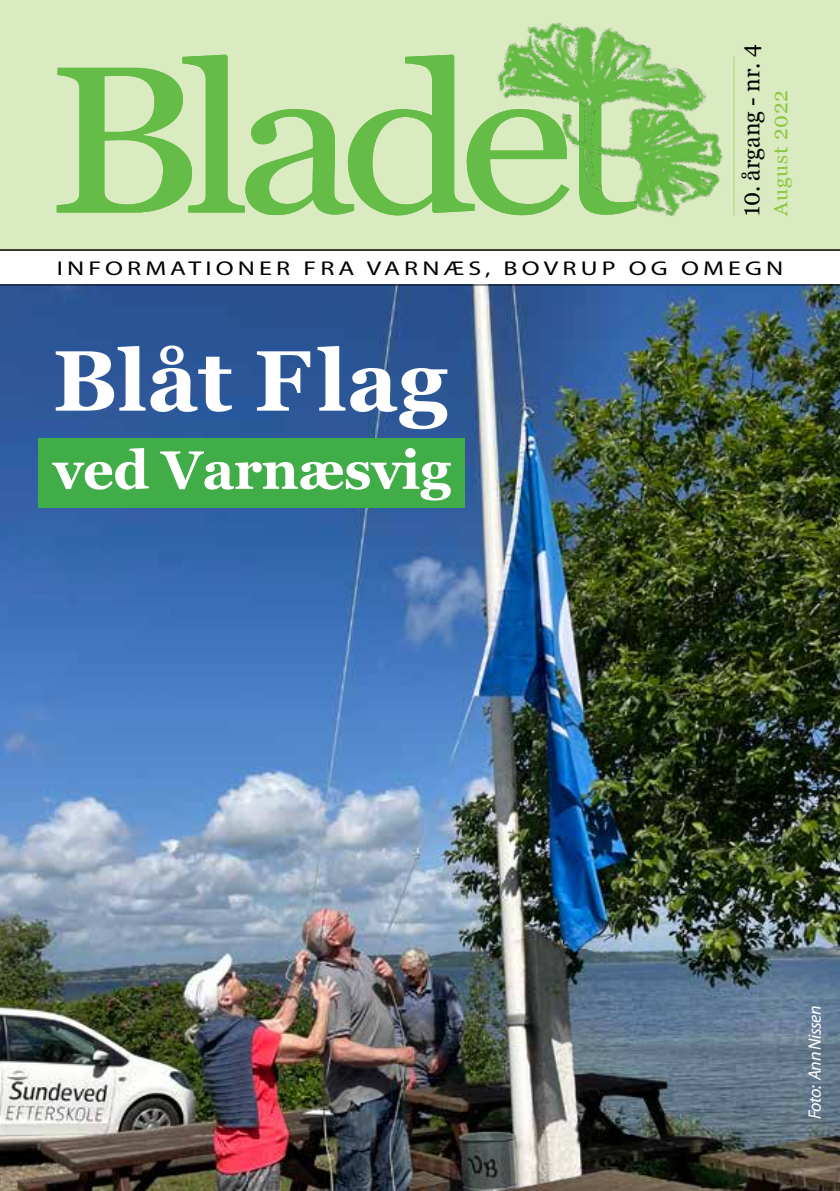
<style>
.page{position:relative;width:840px;height:1191px;background:#fff}
.page>*{position:absolute;margin:0;border:0;box-sizing:border-box;transform-origin:0 0}
.t1{font:700 85.6px "Georgia";color:#fff}
.t2{font:700 54px "Georgia";letter-spacing:-.01em;color:#fff}
.t3{font:23.4px "Georgia";color:#000}
.t4{font:20px "Myriad Pro";letter-spacing:.16em;color:#000;scale:1.3 1}
.t5{font:19.8px "Georgia";letter-spacing:.04em;color:#8dc63f;scale:1.06 1}
.t6{font:italic 18px "Myriad Pro";letter-spacing:-.03em;color:#fff}
</style>
<div class="page">
<div style="left:0;top:0;width:839px;height:249px;background:#daebc1"></div>
<img style="left:505px;top:22px;width:230px;height:195px">
<hr style="left:0;top:249px;width:839px;height:1px;background:#000">
<svg style="left:57px;top:55px;width:579px;height:160px"></svg>
<hr style="left:733px;top:57px;width:1px;height:158px;background:#b9da89">
<img style="left:0;top:285px;width:839px;height:906px">
<div style="left:38px;top:438px;width:426px;height:69px;background:#41ad49"></div>
<p class="t3" style="left:737px;top:216px;width:173px;rotate:-90deg">10. årgang - nr. 4</p>
<p class="t5" style="left:769px;top:216px;width:121px;rotate:-90deg">August 2022</p>
<p class="t4" style="left:57px;top:258px;width:560px">INFORMATIONER FRA VARNÆS, BOVRUP OG OMEGN</p>
<h1 class="t1" style="left:53px;top:316px;width:396px">Blåt Flag</h1>
<h2 class="t2" style="left:53px;top:429px;width:399px">ved Varnæsvig</h2>
<p class="t6" style="left:804px;top:1119px;width:115px;rotate:-90deg">Foto: Ann Nissen</p>
</div>
